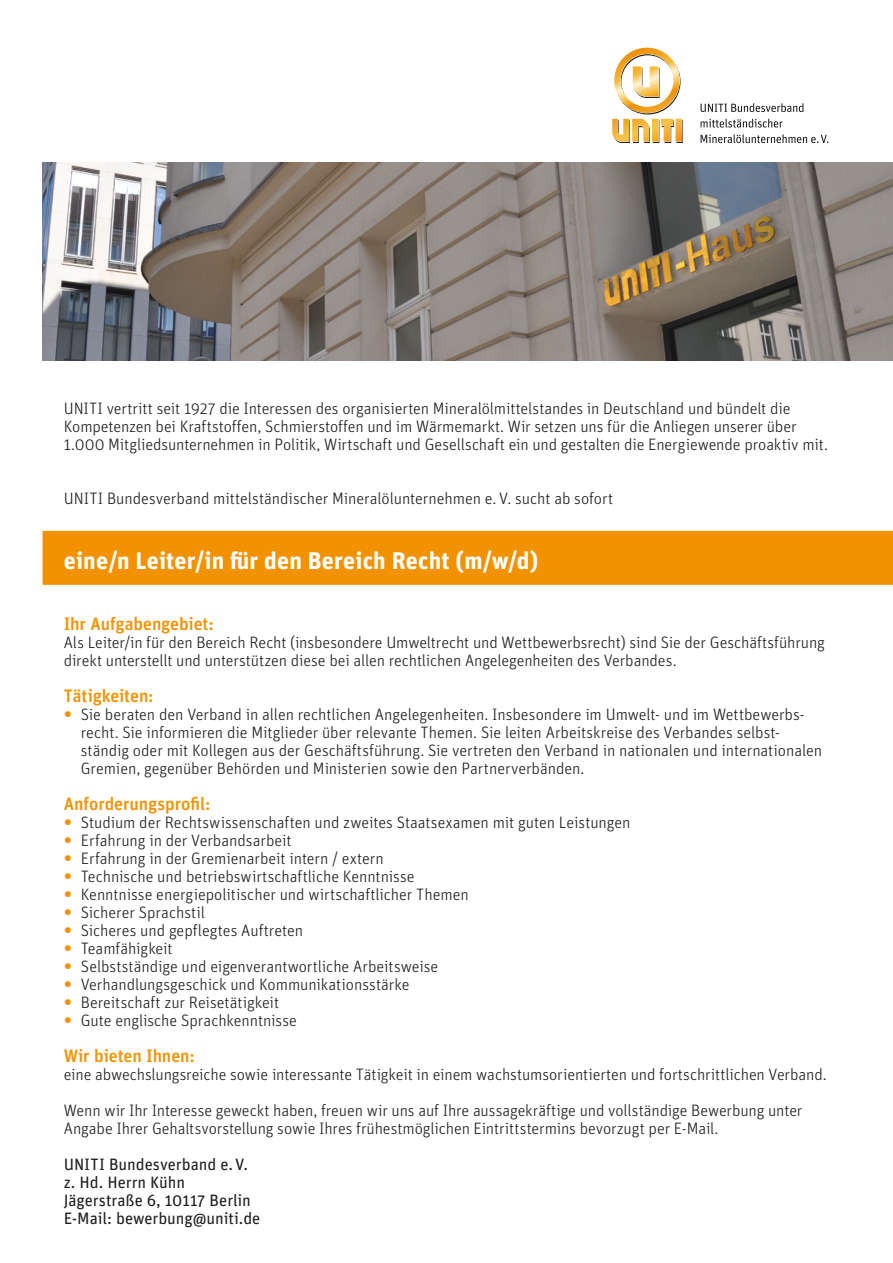
<style>
.page{position:relative;width:893px;height:1263px;background:#fff}
.page>*{position:absolute;margin:0;border:0;box-sizing:border-box;transform-origin:0 0}
.t1{font:700 24px "Unit OT";letter-spacing:.01em;color:#fff}
.t2{font:500 18px "Unit OT";letter-spacing:-.005em;color:#f39200}
.t3{font:300 16.5px/18px "Unit";letter-spacing:-.005em;color:#1d1d1b}
.t4{font:16.5px "Unit OT";letter-spacing:-.005em;color:#1d1d1b}
.s1{font-family:"Helvetica Neue LT Pro";font-weight:400;font-stretch:condensed;color:#f39200}
</style>
<div class="page">
<div style="left:43px;top:531px;width:850px;height:54px;background:#f39200"></div>
<svg style="left:701px;top:103px;width:102px;height:9px"></svg>
<svg style="left:701px;top:119px;width:82px;height:9px"></svg>
<svg style="left:701px;top:134px;width:127px;height:9px"></svg>
<svg style="left:612px;top:48px;width:71px;height:95px"></svg>
<img style="left:43px;top:162px;width:850px;height:198px">
<p class="t3" style="left:64px;top:399px;width:766px">UNITI vertritt seit 1927 die Interessen des organisierten Mineralölmittelstandes in Deutschland und bündelt die<br>Kompetenzen bei Kraftstoffen, Schmierstoffen und im Wärmemarkt. Wir setzen uns für die Anliegen unserer über<br>1.000 Mitgliedsunternehmen in Politik, Wirtschaft und Gesellschaft ein und gestalten die Energiewende proaktiv mit.</p>
<p class="t3" style="left:64px;top:489px;width:551px">UNITI Bundesverband mittelständischer Mineralölunternehmen e. V. sucht ab sofort</p>
<p class="t1" style="left:64px;top:545px;width:476px">eine/n Leiter/in für den Bereich Recht (m/w/d)</p>
<p class="t2" style="left:64px;top:612px;width:152px">Ihr Aufgabengebiet:</p>
<p class="t3" style="left:64px;top:633px;width:763px">Als Leiter/in für den Bereich Recht (insbesondere Umweltrecht und Wettbewerbsrecht) sind Sie der Geschäftsführung direkt unterstellt und unterstützen diese bei allen rechtlichen Angelegenheiten des Verbandes.</p>
<p class="t2" style="left:64px;top:684px;width:91px">Tätigkeiten:</p>
<p class="t3" style="left:81px;top:705px;width:743px;text-indent:-17px"><span class="s1">•</span> Sie beraten den Verband in allen rechtlichen Angelegenheiten. Insbesondere im Umwelt- und im Wettbewerbs&shy;recht. Sie informieren die Mitglieder über relevante Themen. Sie leiten Arbeitskreise des Verbandes selbst&shy;ständig oder mit Kollegen aus der Geschäftsführung. Sie vertreten den Verband in nationalen und internationalen Gremien, gegenüber Behörden und Ministerien sowie den Partnerverbänden.</p>
<p class="t2" style="left:64px;top:792px;width:148px">Anforderungsprofil:</p>
<p class="t3" style="left:64px;top:813px;width:568px"><span class="s1">•</span> Studium der Rechtswissenschaften und zweites Staatsexamen mit guten Leistungen</p>
<p class="t3" style="left:64px;top:831px;width:229px"><span class="s1">•</span> Erfahrung in der Verbandsarbeit</p>
<p class="t3" style="left:64px;top:849px;width:321px"><span class="s1">•</span> Erfahrung in der Gremienarbeit intern / extern</p>
<p class="t3" style="left:64px;top:867px;width:352px"><span class="s1">•</span> Technische und betriebswirtschaftliche Kenntnisse</p>
<p class="t3" style="left:64px;top:885px;width:406px"><span class="s1">•</span> Kenntnisse energiepolitischer und wirtschaftlicher Themen</p>
<p class="t3" style="left:64px;top:903px;width:143px"><span class="s1">•</span> Sicherer Sprachstil</p>
<p class="t3" style="left:64px;top:921px;width:241px"><span class="s1">•</span> Sicheres und gepflegtes Auftreten</p>
<p class="t3" style="left:64px;top:939px;width:110px"><span class="s1">•</span> Teamfähigkeit</p>
<p class="t3" style="left:64px;top:957px;width:376px"><span class="s1">•</span> Selbstständige und eigenverantwortliche Arbeitsweise</p>
<p class="t3" style="left:64px;top:975px;width:347px"><span class="s1">•</span> Verhandlungsgeschick und Kommunikationsstärke</p>
<p class="t3" style="left:64px;top:993px;width:217px"><span class="s1">•</span> Bereitschaft zur Reisetätigkeit</p>
<p class="t3" style="left:64px;top:1011px;width:235px"><span class="s1">•</span> Gute englische Sprachkenntnisse</p>
<p class="t2" style="left:64px;top:1044px;width:133px">Wir bieten Ihnen:</p>
<p class="t3" style="left:64px;top:1065px;width:764px">eine abwechslungsreiche sowie interessante Tätigkeit in einem wachstumsorientierten und fortschrittlichen Verband.</p>
<p class="t3" style="left:64px;top:1101px;width:740px">Wenn wir Ihr Interesse geweckt haben, freuen wir uns auf Ihre aussagekräftige und vollständige Bewerbung unter<br>Angabe Ihrer Gehaltsvorstellung sowie Ihres frühestmöglichen Eintrittstermins bevorzugt per E-Mail.</p>
<p class="t4" style="left:64px;top:1154px;width:186px">UNITI Bundesverband e.V.</p>
<p class="t4" style="left:64px;top:1172px;width:123px">z. Hd. Herrn Kühn</p>
<p class="t4" style="left:64px;top:1190px;width:189px">Jägerstraße 6, 10117 Berlin</p>
<p class="t4" style="left:64px;top:1208px;width:198px">E-Mail: bewerbung@uniti.de</p>
</div>
